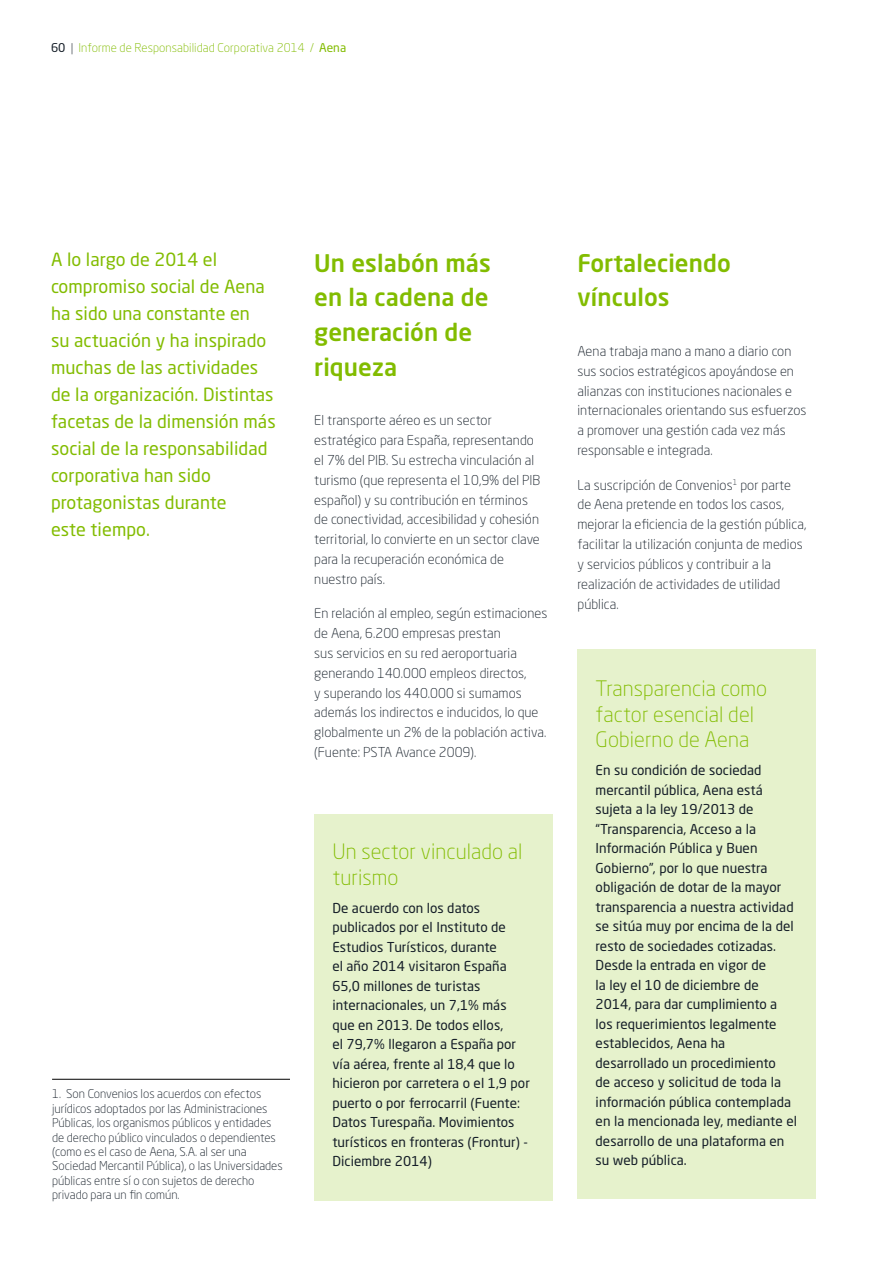
<style>
.page{position:relative;width:893px;height:1263px;background:#fff}
.page>*{position:absolute;margin:0;border:0;box-sizing:border-box;transform-origin:0 0}
.t1{font:500 24px/34.7px "Neo Sans Std";letter-spacing:.005em;color:#82bc00}
.t2{font:300 21px/25.5px "Neo Sans Std";letter-spacing:.005em;color:#82bc00}
.t3{font:18px/27px "Neo Sans Std";letter-spacing:.005em;color:#82bc00}
.t4{font:300 13.5px/19.8px "Neo Sans Std";letter-spacing:.005em;color:#151e28}
.t5{font:13.5px/19.5px "Neo Sans Std";letter-spacing:.005em;color:#151e28}
.t6{font:300 12px/14.4px "Neo Sans Std";color:#151e28}
.t7{font:300 12px "Neo Sans Std";letter-spacing:.005em;color:#82bc00}
.s1{font-weight:400;color:#151e28}
.s2{color:#151e28}
.s3{font-weight:400}
</style>
<div class="page">
<div style="left:314px;top:814px;width:239px;height:386px;background:#e6f2cc"></div>
<div style="left:577px;top:649px;width:239px;height:550px;background:#e6f2cc"></div>
<hr style="left:52px;top:1079px;width:238px;height:1px;background:#000">
<p class="t7" style="left:51px;top:40px;width:297px"><span class="s1">60</span> <span class="s2">|</span> Informe de Responsabilidad Corporativa 2014 / <span class="s3">Aena</span></p>
<p class="t3" style="left:51px;top:246px;width:226px">A lo largo de 2014 el compromiso social de Aena ha sido una constante en<br>su actuación y ha inspirado muchas de las actividades de la organización. Distintas facetas de la dimensión más social de la responsabilidad corporativa han sido protagonistas durante<br>este tiempo.</p>
<p class="t6" style="left:52px;top:1087px;width:232px">1. Son Convenios los acuerdos con efectos jurídicos adoptados por las Administraciones Públicas, los organismos públicos y entidades de derecho público vinculados o dependientes (como es el caso de Aena, S.A. al ser una Sociedad Mercantil Pública), o las Universidades públicas entre sí o con sujetos de derecho privado para un fin común.</p>
<h1 class="t1" style="left:314px;top:245px;width:178px">Un eslabón más en la cadena de generación de riqueza</h1>
<p class="t4" style="left:314px;top:410px;width:228px">El transporte aéreo es un sector estratégico para España, representando el 7% del PIB. Su estrecha vinculación al turismo (que representa el 10,9% del PIB español) y su contribución en términos de conectividad, accesibilidad y cohesión territorial, lo convierte en un sector clave para la recuperación económica de nuestro país.</p>
<p class="t4" style="left:314px;top:603px;width:235px">En relación al empleo, según estimaciones de Aena, 6.200 empresas prestan<br>sus servicios en su red aeroportuaria generando 140.000 empleos directos,<br>y superando los 440.000 si sumamos además los indirectos e inducidos, lo que globalmente un 2% de la población activa. (Fuente: PSTA Avance 2009).</p>
<h2 class="t2" style="left:332px;top:839px;width:192px">Un sector vinculado al turismo</h2>
<p class="t5" style="left:332px;top:898px;width:199px">De acuerdo con los datos publicados por el Instituto de<br>Estudios Turísticos, durante<br>el año 2014 visitaron España<br>65,0 millones de turistas internacionales, un 7,1% más que en 2013. De todos ellos,<br>el 79,7% llegaron a España por vía aérea, frente al 18,4 que lo hicieron por carretera o el 1,9 por puerto o por ferrocarril (Fuente:<br>Datos Turespaña. Movimientos turísticos en fronteras (Frontur) -<br>Diciembre 2014)</p>
<h1 class="t1" style="left:577px;top:245px;width:155px">Fortaleciendo vínculos</h1>
<p class="t4" style="left:577px;top:341px;width:230px">Aena trabaja mano a mano a diario con sus socios estratégicos apoyándose en alianzas con instituciones nacionales e internacionales orientando sus esfuerzos a promover una gestión cada vez más responsable e integrada.</p>
<p class="t4" style="left:577px;top:475px;width:230px">La suscripción de Convenios<sup>1</sup> por parte de Aena pretende en todos los casos, mejorar la eficiencia de la gestión pública, facilitar la utilización conjunta de medios y servicios públicos y contribuir a la realización de actividades de utilidad pública.</p>
<h2 class="t2" style="left:596px;top:676px;width:173px">Transparencia como factor esencial del<br>Gobierno de Aena</h2>
<p class="t5" style="left:596px;top:760px;width:203px">En su condición de sociedad mercantil pública, Aena está sujeta a la ley 19/2013 de “Transparencia, Acceso a la<br>Información Pública y Buen<br>Gobierno”, por lo que nuestra obligación de dotar de la mayor transparencia a nuestra actividad se sitúa muy por encima de la del resto de sociedades cotizadas.<br>Desde la entrada en vigor de<br>la ley el 10 de diciembre de<br>2014, para dar cumplimiento a los requerimientos legalmente establecidos, Aena ha desarrollado un procedimiento<br>de acceso y solicitud de toda la información pública contemplada en la mencionada ley, mediante el desarrollo de una plataforma en su web pública.</p>
</div>
